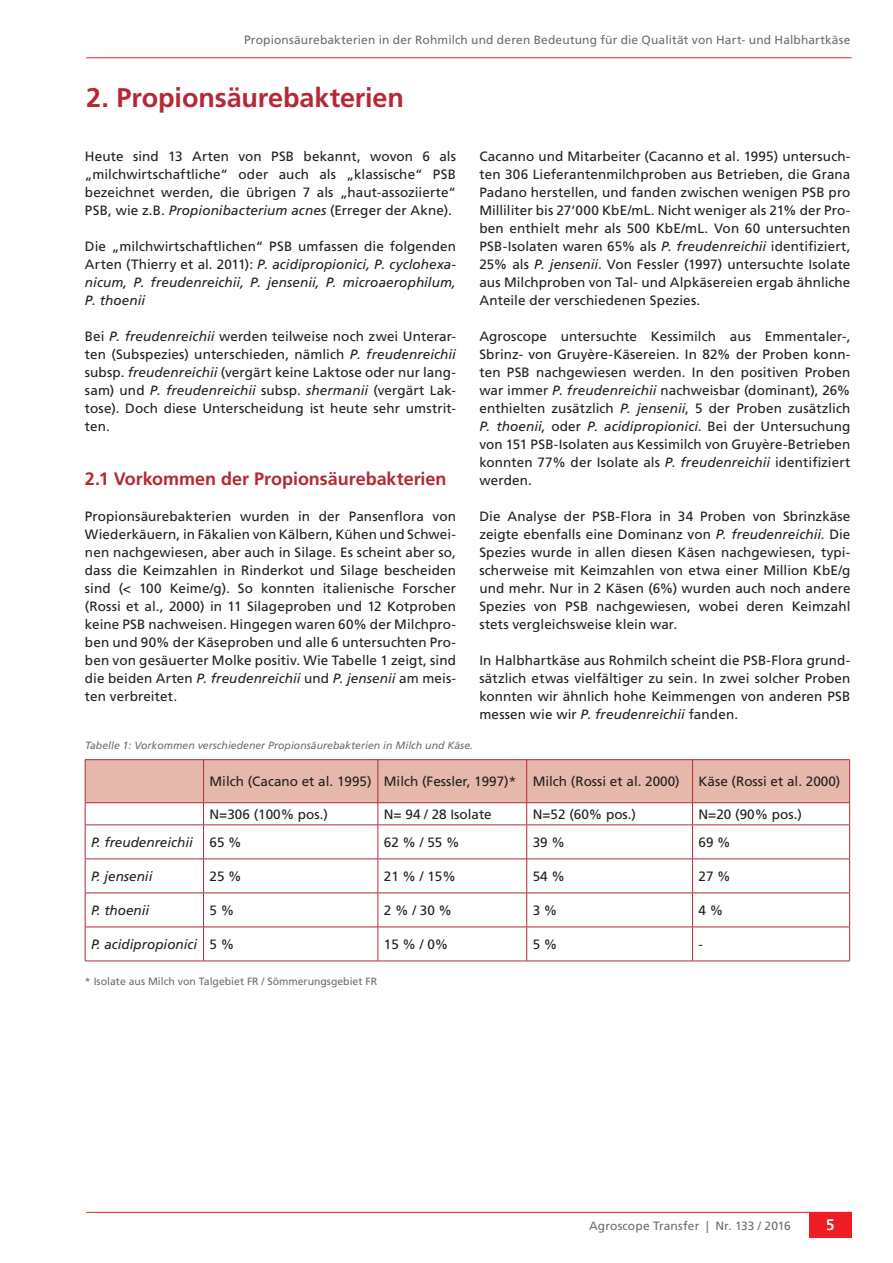
<style>
.page{position:relative;width:893px;height:1263px;background:#fff}
.page>*{position:absolute;margin:0;border:0;box-sizing:border-box;transform-origin:0 0}
.t1{font:700 27px "Frutiger LT Std";letter-spacing:-.005em;color:#b72837}
.t2{font:700 18px "Frutiger LT Std";color:#b72837}
.t3{font:15px "Frutiger LT Std";color:#fff}
.t4{font:13.5px/18px "Frutiger LT Std";letter-spacing:.005em;color:#231f20;text-align:justify}
.t5{font:italic 13.5px/18px "Frutiger LT Std";color:#231f20;text-align:justify}
.t6{font:12px "Frutiger LT Std";letter-spacing:.01em;color:#6c6d70}
.t7{font:italic 10.5px "Frutiger LT Std";color:#6c6d70}
.t8{font:10.5px "Frutiger LT Std";color:#6c6d70}
.s1{font-style:italic}
.s2{font-style:normal}
</style>
<div class="page">
<hr style="left:86px;top:1212px;width:765px;height:1px;background:#ee1d23">
<div style="left:809px;top:1212px;width:42px;height:25px;background:#ee1d23"></div>
<hr style="left:86px;top:57px;width:765px;height:1px;background:#ee1d23">
<hr style="left:85px;top:759px;width:119px;height:1px;background:#b72837">
<hr style="left:204px;top:759px;width:174px;height:1px;background:#b72837">
<hr style="left:378px;top:759px;width:149px;height:1px;background:#b72837">
<hr style="left:527px;top:759px;width:166px;height:1px;background:#b72837">
<hr style="left:693px;top:759px;width:157px;height:1px;background:#b72837">
<svg style="left:85px;top:760px;width:765px;height:65px"></svg>
<hr style="left:85px;top:825px;width:119px;height:1px;background:#b72837">
<hr style="left:85px;top:825px;width:1px;height:34px;background:#b72837">
<hr style="left:204px;top:825px;width:174px;height:1px;background:#b72837">
<hr style="left:203px;top:825px;width:1px;height:34px;background:#b72837">
<hr style="left:378px;top:825px;width:149px;height:1px;background:#b72837">
<hr style="left:378px;top:825px;width:1px;height:34px;background:#b72837">
<hr style="left:527px;top:825px;width:166px;height:1px;background:#b72837">
<hr style="left:526px;top:825px;width:1px;height:34px;background:#b72837">
<hr style="left:693px;top:825px;width:157px;height:1px;background:#b72837">
<hr style="left:692px;top:825px;width:1px;height:34px;background:#b72837">
<hr style="left:849px;top:825px;width:1px;height:34px;background:#b72837">
<hr style="left:85px;top:859px;width:119px;height:1px;background:#b72837">
<hr style="left:85px;top:859px;width:1px;height:34px;background:#b72837">
<hr style="left:204px;top:859px;width:174px;height:1px;background:#b72837">
<hr style="left:203px;top:859px;width:1px;height:34px;background:#b72837">
<hr style="left:378px;top:859px;width:149px;height:1px;background:#b72837">
<hr style="left:378px;top:859px;width:1px;height:34px;background:#b72837">
<hr style="left:527px;top:859px;width:166px;height:1px;background:#b72837">
<hr style="left:526px;top:859px;width:1px;height:34px;background:#b72837">
<hr style="left:693px;top:859px;width:157px;height:1px;background:#b72837">
<hr style="left:692px;top:859px;width:1px;height:34px;background:#b72837">
<hr style="left:849px;top:859px;width:1px;height:34px;background:#b72837">
<hr style="left:85px;top:893px;width:119px;height:1px;background:#b72837">
<hr style="left:85px;top:893px;width:1px;height:34px;background:#b72837">
<hr style="left:204px;top:893px;width:174px;height:1px;background:#b72837">
<hr style="left:203px;top:893px;width:1px;height:34px;background:#b72837">
<hr style="left:378px;top:893px;width:149px;height:1px;background:#b72837">
<hr style="left:378px;top:893px;width:1px;height:34px;background:#b72837">
<hr style="left:527px;top:893px;width:166px;height:1px;background:#b72837">
<hr style="left:526px;top:893px;width:1px;height:34px;background:#b72837">
<hr style="left:693px;top:893px;width:157px;height:1px;background:#b72837">
<hr style="left:692px;top:893px;width:1px;height:34px;background:#b72837">
<hr style="left:849px;top:893px;width:1px;height:34px;background:#b72837">
<hr style="left:85px;top:927px;width:119px;height:1px;background:#b72837">
<hr style="left:85px;top:927px;width:1px;height:34px;background:#b72837">
<hr style="left:204px;top:927px;width:174px;height:1px;background:#b72837">
<hr style="left:203px;top:927px;width:1px;height:34px;background:#b72837">
<hr style="left:378px;top:927px;width:149px;height:1px;background:#b72837">
<hr style="left:378px;top:927px;width:1px;height:34px;background:#b72837">
<hr style="left:527px;top:927px;width:166px;height:1px;background:#b72837">
<hr style="left:526px;top:927px;width:1px;height:34px;background:#b72837">
<hr style="left:693px;top:927px;width:157px;height:1px;background:#b72837">
<hr style="left:692px;top:927px;width:1px;height:34px;background:#b72837">
<hr style="left:849px;top:927px;width:1px;height:34px;background:#b72837">
<hr style="left:85px;top:961px;width:119px;height:1px;background:#b72837">
<hr style="left:204px;top:961px;width:174px;height:1px;background:#b72837">
<hr style="left:378px;top:961px;width:149px;height:1px;background:#b72837">
<hr style="left:527px;top:961px;width:166px;height:1px;background:#b72837">
<hr style="left:693px;top:961px;width:157px;height:1px;background:#b72837">
<p class="t6" style="left:244px;top:33px;width:608px">Propionsäurebakterien in der Rohmilch und deren Bedeutung für die Qualität von Hart- und Halbhartkäse</p>
<h1 class="t1" style="left:86px;top:82px;width:319px">2. Propionsäurebakterien</h1>
<p class="t4" style="left:85px;top:148px;width:373px">Heute sind 13 Arten von PSB bekannt, wovon 6 als „milchwirtschaftliche“ oder auch als „klassische“ PSB bezeichnet werden, die übrigen 7 als „haut-assoziierte“ PSB, wie z.B. <span class="s1">Propionibacterium acnes</span> (Erreger der Akne).</p>
<p class="t5" style="left:85px;top:238px;width:373px"><span class="s2">Die „milchwirtschaftlichen“ PSB umfassen die folgenden Arten (Thierry et al. 2011):</span> P. acidipropionici, P. cyclohexa&shy;nicum, P. freudenreichii, P. jensenii, P. microaerophilum, P. thoenii</p>
<p class="t4" style="left:85px;top:328px;width:373px">Bei <span class="s1">P. freudenreichii</span> werden teilweise noch zwei Unterar&shy;ten (Subspezies) unterschieden, nämlich <span class="s1">P. freudenreichii </span>subsp. <span class="s1">freudenreichii</span> (vergärt keine Laktose oder nur lang&shy;sam) und <span class="s1">P. freudenreichii</span> subsp. <span class="s1">shermanii</span> (vergärt Lak&shy;tose). Doch diese Unterscheidung ist heute sehr umstrit&shy;ten.</p>
<h2 class="t2" style="left:85px;top:468px;width:363px">2.1 Vorkommen der Propionsäurebakterien</h2>
<p class="t4" style="left:85px;top:508px;width:373px">Propionsäurebakterien wurden in der Pansenflora von Wiederkäuern, in Fäkalien von Kälbern, Kühen und Schwei&shy;nen nachgewiesen, aber auch in Silage. Es scheint aber so, dass die Keimzahlen in Rinderkot und Silage bescheiden sind (&lt; 100 Keime/g). So konnten italienische Forscher (Rossi et al., 2000) in 11 Silageproben und 12 Kotproben keine PSB nachweisen. Hingegen waren 60% der Milchpro&shy;ben und 90% der Käseproben und alle 6 untersuchten Pro&shy;ben von gesäuerter Molke positiv. Wie Tabelle 1 zeigt, sind die beiden Arten <span class="s1">P. freudenreichii</span> und <span class="s1">P. jensenii</span> am meis&shy;ten verbreitet.</p>
<p class="t4" style="left:479px;top:148px;width:373px">Cacanno und Mitarbeiter (Cacanno et al. 1995) untersuch&shy;ten 306 Lieferantenmilchproben aus Betrieben, die Grana Padano herstellen, und fanden zwischen wenigen PSB pro Milliliter bis 27‘000 KbE/mL. Nicht weniger als 21% der Pro&shy;ben enthielt mehr als 500 KbE/mL. Von 60 untersuchten PSB-Isolaten waren 65% als <span class="s1">P. freudenreichii</span> identifiziert, 25% als <span class="s1">P. jensenii</span>. Von Fessler (1997) untersuchte Isolate aus Milchproben von Tal- und Alpkäsereien ergab ähnliche Anteile der verschiedenen Spezies.</p>
<p class="t4" style="left:479px;top:327px;width:373px">Agroscope untersuchte Kessimilch aus Emmentaler-, Sbrinz- von Gruyère-Käsereien. In 82% der Proben konn&shy;ten PSB nachgewiesen werden. In den positiven Proben war immer <span class="s1">P. freudenreichii</span> nachweisbar (dominant), 26% enthielten zusätzlich <span class="s1">P. jensenii</span>, 5 der Proben zusätzlich <span class="s1">P. thoenii</span>, oder <span class="s1">P. acidipropionici</span>. Bei der Untersuchung von 151 PSB-Isolaten aus Kessimilch von Gruyère-Betrieben konnten 77% der Isolate als <span class="s1">P. freudenreichii</span> identifiziert werden.</p>
<p class="t4" style="left:479px;top:507px;width:373px">Die Analyse der PSB-Flora in 34 Proben von Sbrinzkäse zeigte ebenfalls eine Dominanz von <span class="s1">P. freudenreichii</span>. Die Spezies wurde in allen diesen Käsen nachgewiesen, typi&shy;scherweise mit Keimzahlen von etwa einer Million KbE/g und mehr. Nur in 2 Käsen (6%) wurden auch noch andere Spezies von PSB nachgewiesen, wobei deren Keimzahl stets vergleichsweise klein war.</p>
<p class="t4" style="left:479px;top:651px;width:373px">In Halbhartkäse aus Rohmilch scheint die PSB-Flora grund&shy;sätzlich etwas vielfältiger zu sein. In zwei solcher Proben konnten wir ähnlich hohe Keimmengen von anderen PSB messen wie wir <span class="s1">P. freudenreichii</span> fanden.</p>
<p class="t7" style="left:85px;top:739px;width:390px">Tabelle 1: Vorkommen verschiedener Propionsäurebakterien in Milch und Käse.</p>
<p class="t4" style="left:210px;top:773px;width:472px">Milch (Cacano et al. 1995) Milch (Fessler, 1997)* Milch (Rossi et al. 2000)</p>
<p class="t4" style="left:699px;top:773px;width:143px">Käse (Rossi et al. 2000)</p>
<p class="t4" style="left:210px;top:805px;width:120px">N=306 (100% pos.)</p>
<p class="t4" style="left:384px;top:805px;width:109px">N= 94 / 28 Isolate</p>
<p class="t4" style="left:533px;top:805px;width:105px">N=52 (60% pos.)</p>
<p class="t4" style="left:699px;top:805px;width:105px">N=20 (90% pos.)</p>
<p class="t5" style="left:91px;top:833px;width:152px">P. freudenreichii <span class="s2">65 %</span></p>
<p class="t4" style="left:384px;top:833px;width:77px">62 % / 55 %</p>
<p class="t4" style="left:533px;top:833px;width:34px">39 %</p>
<p class="t4" style="left:698px;top:833px;width:34px">69 %</p>
<p class="t5" style="left:91px;top:867px;width:63px">P. jensenii</p>
<p class="t4" style="left:210px;top:867px;width:34px">25 %</p>
<p class="t4" style="left:384px;top:867px;width:74px">21 % / 15%</p>
<p class="t4" style="left:533px;top:867px;width:34px">54 %</p>
<p class="t4" style="left:698px;top:867px;width:34px">27 %</p>
<p class="t5" style="left:91px;top:901px;width:60px">P. thoenii</p>
<p class="t4" style="left:209px;top:901px;width:26px">5 %</p>
<p class="t4" style="left:384px;top:901px;width:70px">2 % / 30 %</p>
<p class="t4" style="left:533px;top:901px;width:26px">3 %</p>
<p class="t4" style="left:698px;top:901px;width:26px">4 %</p>
<p class="t5" style="left:91px;top:935px;width:145px">P. acidipropionici <span class="s2">5 %</span></p>
<p class="t4" style="left:384px;top:935px;width:66px">15 % / 0%</p>
<p class="t4" style="left:533px;top:935px;width:26px">5 %</p>
<p class="t4" style="left:698px;top:935px;width:6px">-</p>
<p class="t8" style="left:85px;top:975px;width:294px">* Isolate aus Milch von Talgebiet FR / Sömmerungsgebiet FR</p>
<p class="t6" style="left:589px;top:1218px;width:203px">Agroscope Transfer | Nr. 133 / 2016</p>
<p class="t3" style="left:826px;top:1215px;width:10px">5</p>
</div>
